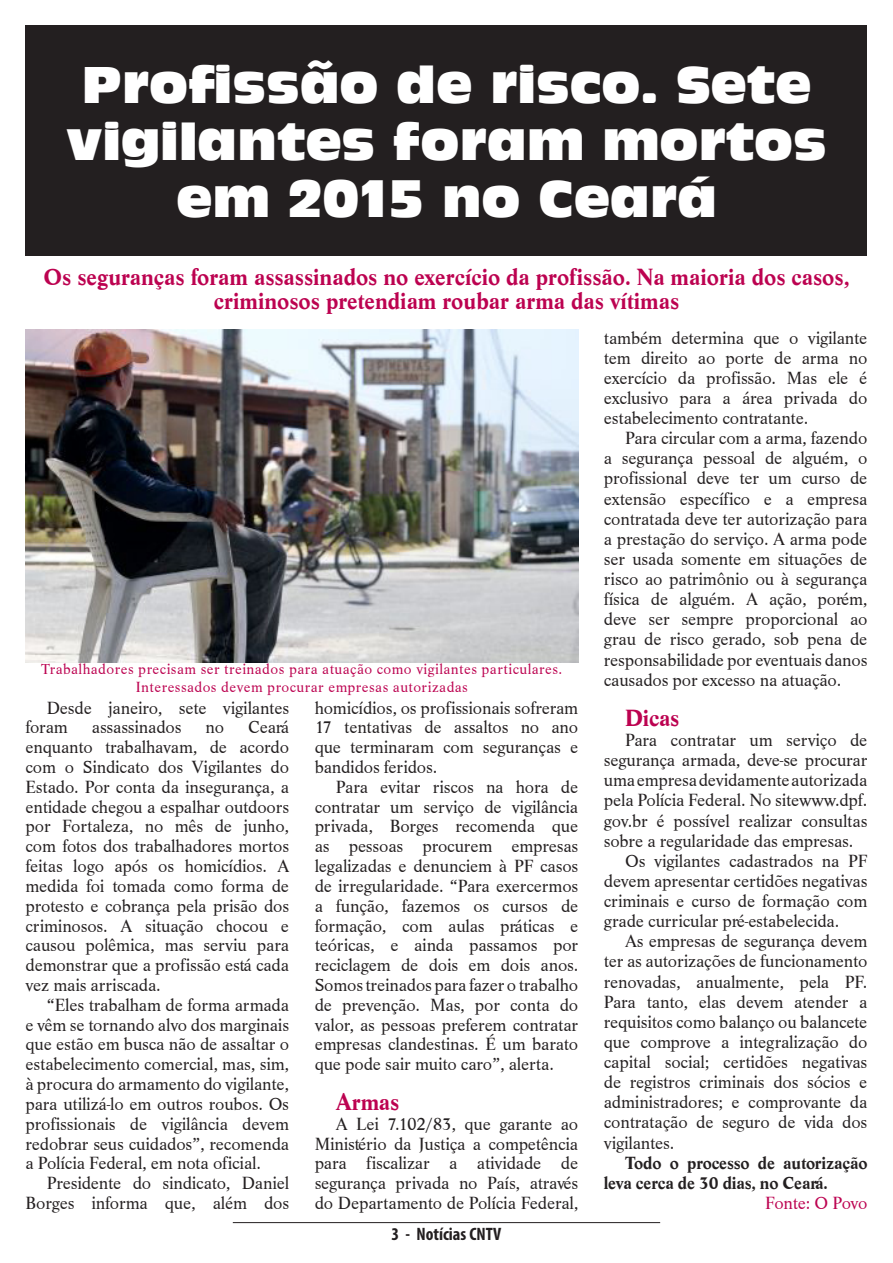
<style>
.page{position:relative;width:893px;height:1263px;background:#fff}
.page>*{position:absolute;margin:0;border:0;box-sizing:border-box;transform-origin:0 0}
.t1{font:48px/57px "Antique Olive Compact";color:#fff;text-align:center}
.t2{font:700 24.3px/24px "Life T";color:#bc0250;text-align:center}
.t3{font:18.15px/19.8px "Life T";letter-spacing:-.01em;color:#231f20;text-align:justify}
.t4{font:700 18.15px/20.1px "Life T";letter-spacing:-.01em;color:#231f20}
.t5{font:18.15px "Life T";letter-spacing:-.025em;color:#bc0250}
.t6{font:700 condensed 18px "Myriad Pro";color:#231f20}
.t7{font:15.15px/18px "Life T";letter-spacing:.03em;color:#bc0250;text-align:center}
</style>
<div class="page">
<hr style="left:233px;top:1222px;width:427px;height:1px;background:#231f20">
<div style="left:26px;top:26px;width:841px;height:230px;background:#231f20"></div>
<img style="left:26px;top:330px;width:552px;height:332px">
<p class="t1" style="left:66px;top:56px;width:762px">Profissão de risco. Sete vigilantes foram mortos em 2015 no Ceará</p>
<p class="t2" style="left:44px;top:265px;width:807px">Os seguranças foram assassinados no exercício da profissão. Na maioria dos casos, criminosos pretendiam roubar arma das vítimas</p>
<p class="t7" style="left:41px;top:660px;width:523px">Trabalhadores precisam ser treinados para atuação como vigilantes particulares.<br>Interessados devem procurar empresas autorizadas</p>
<p class="t3" style="left:26px;top:698px;width:265px;text-indent:21px">Desde janeiro, sete vigilantes foram</p>
<p class="t3" style="left:92px;top:718px;width:91px">assassinados</p>
<p class="t3" style="left:206px;top:718px;width:20px">no</p>
<p class="t3" style="left:26px;top:718px;width:265px;text-indent:223px">Ceará enquanto trabalhavam, de acordo com o Sindicato dos Vigilantes do Estado. Por conta da insegurança, a entidade chegou a espalhar outdoors por Fortaleza, no mês de junho, com fotos dos trabalhadores mortos feitas logo após os homicídios. A medida foi tomada como forma de protesto e cobrança pela prisão dos criminosos. A situação chocou e causou polêmica, mas serviu para demonstrar que a profissão está cada vez mais arriscada.</p>
<p class="t3" style="left:26px;top:995px;width:265px;text-indent:21px">“Eles trabalham de forma armada e vêm se tornando alvo dos marginais que estão em busca não de assaltar o estabelecimento comercial, mas, sim, à procura do armamento do vigilante, para utilizá-lo em outros roubos. Os profissionais de vigilância devem redobrar seus cuidados”, recomenda a Polícia Federal, em nota oficial.</p>
<p class="t3" style="left:26px;top:1173px;width:265px;text-align:right">Presidente do sindicato, Daniel<br>Borges informa que, além dos</p>
<p class="t3" style="left:315px;top:698px;width:265px">homicídios, os profissionais sofreram 17 tentativas de assaltos no ano que terminaram com seguranças e bandidos feridos.</p>
<p class="t3" style="left:315px;top:777px;width:265px;text-indent:21px">Para evitar riscos na hora de contratar um serviço de vigilância privada, Borges recomenda que as pessoas procurem empresas legalizadas e denunciem à PF casos de irregularidade. “Para exercermos a função, fazemos os cursos de formação, com aulas práticas e teóricas, e ainda passamos por reciclagem de dois em dois anos.<br>Somos treinados para fazer o trabalho de prevenção. Mas, por conta do valor, as pessoas preferem contratar empresas clandestinas. É um barato que pode sair muito caro”, alerta.</p>
<p class="t2" style="left:336px;top:1090px;width:65px">Armas</p>
<p class="t3" style="left:315px;top:1114px;width:265px;text-indent:21px">A Lei 7.102/83, que garante ao Ministério da Justiça a competência para fiscalizar a atividade de segurança privada no País, através do Departamento de Polícia Federal,</p>
<p class="t6" style="left:392px;top:1223px;width:111px">3 - Notícias CNTV</p>
<p class="t3" style="left:604px;top:328px;width:265px">também determina que o vigilante tem direito ao porte de arma no exercício da profissão. Mas ele é exclusivo para a área privada do estabelecimento contratante.</p>
<p class="t3" style="left:604px;top:428px;width:265px;text-indent:21px">Para circular com a arma, fazendo a segurança pessoal de alguém, o profissional deve ter um curso de extensão específico e a empresa contratada deve ter autorização para a prestação do serviço. A arma pode ser usada somente em situações de risco ao patrimônio ou à segurança física de alguém. A ação, porém, deve ser sempre proporcional ao grau de risco gerado, sob pena de responsabilidade por eventuais danos causados por excesso na atuação.</p>
<p class="t2" style="left:625px;top:706px;width:56px">Dicas</p>
<p class="t3" style="left:604px;top:730px;width:265px;text-indent:21px">Para contratar um serviço de segurança armada, deve-se procurar uma empresa devidamente autorizada pela Polícia Federal. No sitewww.dpf. gov.br é possível realizar consultas sobre a regularidade das empresas.</p>
<p class="t3" style="left:604px;top:851px;width:265px;text-indent:21px">Os vigilantes cadastrados na PF devem apresentar certidões negativas criminais e curso de formação com grade curricular pré-estabelecida.</p>
<p class="t3" style="left:604px;top:931px;width:265px;text-indent:21px">As empresas de segurança devem ter as autorizações de funcionamento renovadas, anualmente, pela PF.<br>Para tanto, elas devem atender a requisitos como balanço ou balancete que comprove a integralização do capital social; certidões negativas de registros criminais dos sócios e administradores; e comprovante da contratação de seguro de vida dos vigilantes.</p>
<p class="t4" style="left:604px;top:1153px;width:265px;text-indent:21px">Todo o processo de autorização leva cerca de 30 dias, no Ceará.</p>
<p class="t5" style="left:765px;top:1192px;width:104px">Fonte: O Povo</p>
</div>
